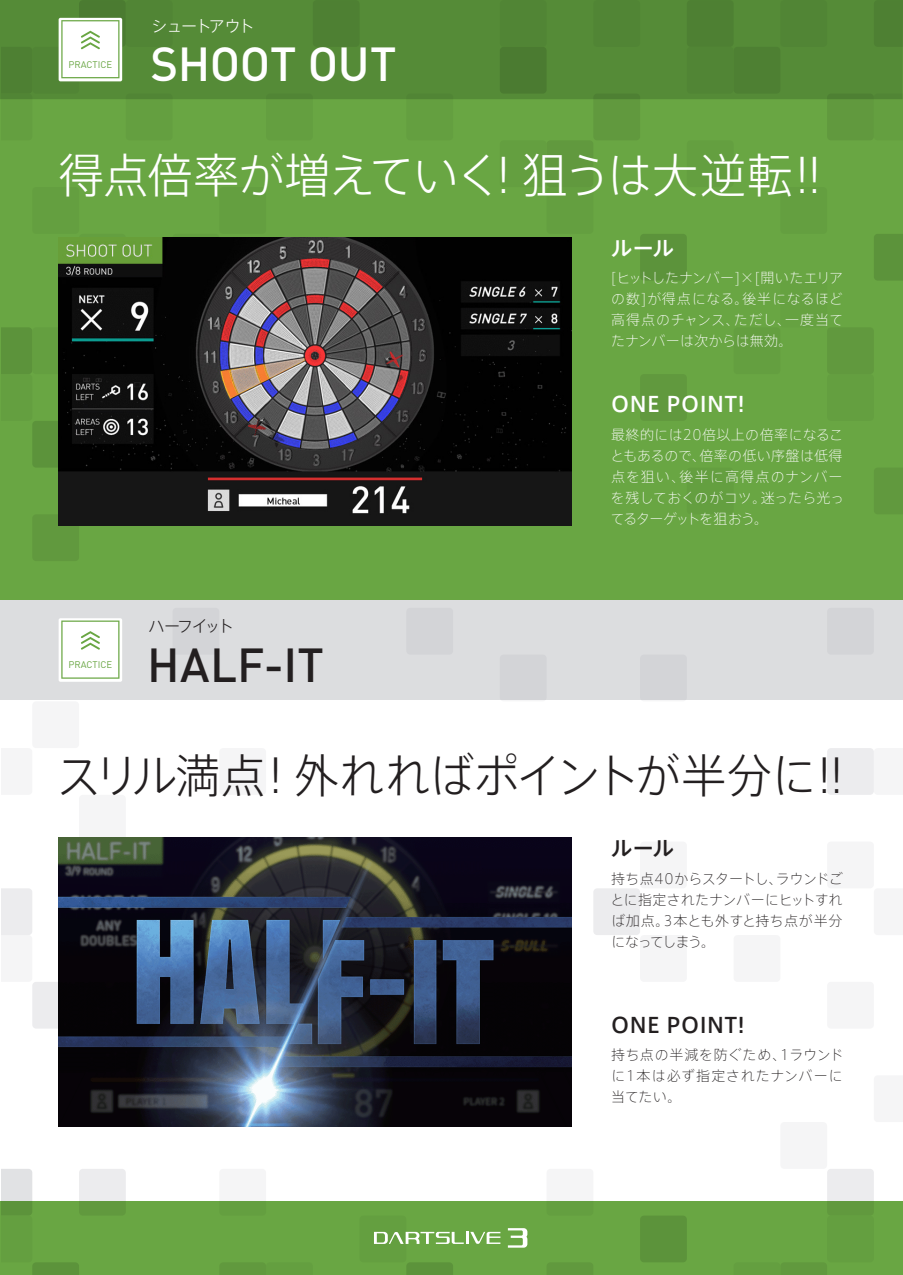
<style>
.page{position:relative;width:903px;height:1275px;background:#69a643}
.page>*{position:absolute;margin:0;border:0;box-sizing:border-box;transform-origin:0 0}
.t1{font:300 47.07px "Axis Pro N";letter-spacing:-.03em;color:#fff}
.t2{font:500 47.07px "DIN Pro";letter-spacing:-.005em;color:#fff}
.t3{font:500 47.07px "DIN Pro";letter-spacing:.005em;color:#231f20}
.t4{font:300 46.38px "Axis Pro N";letter-spacing:-.025em;color:#231f20}
.t5{font:500 21px "Axis Pro N";letter-spacing:.025em;color:#fff}
.t6{font:500 21px "Axis Pro N";letter-spacing:.025em;color:#231f20}
.t7{font:300 16.1px "Axis Pro N";letter-spacing:-.1em;color:#fff}
.t8{font:300 16.1px "Axis Pro N";letter-spacing:-.17em;color:#231f20}
.t9{font:200 14px/21px "Axis Pro N";letter-spacing:.02em;color:#fff;text-align:justify}
.t10{font:200 14px/21px "Axis Pro N";letter-spacing:.015em;color:#231f20;text-align:justify}
.t11{font:9.62px "DIN Pro";color:#69a643}
</style>
<div class="page">
<div style="left:0;top:0;width:903px;height:99px;background:#558b37"></div>
<div style="left:0;top:600px;width:903px;height:601px;background:#fff"></div>
<div style="left:0;top:600px;width:903px;height:100px;background:#dcdddf"></div>
<svg style="left:406px;top:94px;width:47px;height:46px"></svg>
<svg style="left:266px;top:94px;width:47px;height:46px"></svg>
<svg style="left:126px;top:94px;width:47px;height:46px"></svg>
<div style="left:546px;top:140px;width:47px;height:47px;background:#61993e;border-radius:4px"></div>
<div style="left:780px;top:187px;width:47px;height:47px;background:#649f40;border-radius:4px"></div>
<div style="left:219px;top:187px;width:47px;height:47px;background:#649f40;border-radius:4px"></div>
<div style="left:32px;top:187px;width:47px;height:47px;background:#649f40;border-radius:4px"></div>
<div style="left:173px;top:234px;width:46px;height:47px;background:#649f40;border-radius:4px"></div>
<div style="left:79px;top:234px;width:47px;height:47px;background:#649f40;border-radius:4px"></div>
<div style="left:780px;top:281px;width:47px;height:46px;background:#66a241;border-radius:4px"></div>
<div style="left:173px;top:608px;width:46px;height:47px;background:#d3d4d7;border-radius:4px"></div>
<div style="left:79px;top:795px;width:47px;height:47px;background:#f5f5f6;border-radius:4px"></div>
<div style="left:827px;top:842px;width:47px;height:46px;background:#f5f5f6;border-radius:4px"></div>
<svg style="left:79px;top:1169px;width:47px;height:46px;fill:#ececee"></svg>
<div style="left:313px;top:0;width:47px;height:47px;background:#4e8033;border-radius:4px"></div>
<div style="left:79px;top:0;width:47px;height:47px;background:linear-gradient(to right,#4a7a30,#4d7d33);border-radius:4px"></div>
<div style="left:500px;top:47px;width:46px;height:47px;background:#4b7b31;border-radius:4px"></div>
<svg style="left:874px;top:234px;width:29px;height:47px"></svg>
<div style="left:640px;top:234px;width:47px;height:47px;background:#5c933b;border-radius:4px"></div>
<div style="left:32px;top:421px;width:47px;height:47px;background:#5c933b;border-radius:4px"></div>
<div style="left:640px;top:1215px;width:47px;height:47px;background:#5c933b;border-radius:4px"></div>
<svg style="left:406px;top:1262px;width:47px;height:13px"></svg>
<svg style="left:874px;top:0;width:29px;height:47px"></svg>
<div style="left:687px;top:0;width:46px;height:47px;background:#4e8033;border-radius:4px"></div>
<div style="left:733px;top:47px;width:47px;height:47px;background:#4e8033;border-radius:4px"></div>
<svg style="left:827px;top:94px;width:47px;height:46px;fill:#61993e"></svg>
<svg style="left:593px;top:94px;width:47px;height:46px;fill:#61993e"></svg>
<div style="left:827px;top:327px;width:47px;height:47px;background:#61993e;border-radius:4px"></div>
<div style="left:640px;top:374px;width:47px;height:47px;background:#61993e;border-radius:4px"></div>
<svg style="left:874px;top:468px;width:29px;height:46px"></svg>
<div style="left:827px;top:748px;width:47px;height:47px;background:#ececee;border-radius:4px"></div>
<div style="left:593px;top:888px;width:47px;height:47px;background:#ececee;border-radius:4px"></div>
<svg style="left:1px;top:888px;width:31px;height:48px"></svg>
<div style="left:32px;top:982px;width:47px;height:47px;background:#ececee;border-radius:4px"></div>
<svg style="left:827px;top:1169px;width:47px;height:46px;fill:#ececee"></svg>
<svg style="left:547px;top:1263px;width:46px;height:12px"></svg>
<div style="left:32px;top:514px;width:47px;height:47px;background:#61993e;border-radius:4px"></div>
<div style="left:780px;top:0;width:47px;height:47px;background:#518535;border-radius:4px"></div>
<div style="left:593px;top:0;width:47px;height:47px;background:#518535;border-radius:4px"></div>
<div style="left:500px;top:0;width:46px;height:47px;background:#518535;border-radius:4px"></div>
<div style="left:126px;top:0;width:47px;height:47px;background:#518535;border-radius:4px"></div>
<div style="left:687px;top:47px;width:46px;height:47px;background:#518535;border-radius:4px"></div>
<div style="left:32px;top:47px;width:47px;height:47px;background:#518535;border-radius:4px"></div>
<svg style="left:874px;top:94px;width:29px;height:6px"></svg>
<div style="left:1px;top:47px;width:31px;height:53px;background:#4e8033"></div>
<div style="left:687px;top:140px;width:46px;height:47px;background:#649f40;border-radius:4px"></div>
<div style="left:500px;top:140px;width:46px;height:47px;background:#649f40;border-radius:4px"></div>
<div style="left:546px;top:187px;width:47px;height:47px;background:#649f40;border-radius:4px"></div>
<div style="left:733px;top:327px;width:47px;height:47px;background:#649f40;border-radius:4px"></div>
<div style="left:32px;top:327px;width:47px;height:47px;background:#649f40;border-radius:4px"></div>
<div style="left:827px;top:374px;width:47px;height:47px;background:#649f40;border-radius:4px"></div>
<svg style="left:1px;top:327px;width:31px;height:47px"></svg>
<div style="left:687px;top:468px;width:46px;height:46px;background:#649f40;border-radius:4px"></div>
<div style="left:827px;top:608px;width:47px;height:47px;background:#d3d4d7;border-radius:4px"></div>
<div style="left:640px;top:655px;width:47px;height:46px;background:#d3d4d7;border-radius:4px"></div>
<div style="left:500px;top:655px;width:46px;height:46px;background:#d3d4d7;border-radius:4px"></div>
<div style="left:32px;top:701px;width:47px;height:47px;background:#f5f5f6;border-radius:4px"></div>
<div style="left:640px;top:842px;width:47px;height:46px;background:#f5f5f6;border-radius:4px"></div>
<div style="left:733px;top:935px;width:47px;height:47px;background:#f5f5f6;border-radius:4px"></div>
<div style="left:640px;top:935px;width:47px;height:47px;background:#f5f5f6;border-radius:4px"></div>
<div style="left:827px;top:982px;width:47px;height:47px;background:#f5f5f6;border-radius:4px"></div>
<div style="left:780px;top:1122px;width:47px;height:47px;background:#f5f5f6;border-radius:4px"></div>
<div style="left:827px;top:1215px;width:47px;height:47px;background:#649f40;border-radius:4px"></div>
<div style="left:360px;top:1215px;width:46px;height:47px;background:#649f40;border-radius:4px"></div>
<svg style="left:1px;top:1169px;width:78px;height:106px"></svg>
<svg style="left:781px;top:1263px;width:46px;height:12px"></svg>
<svg style="left:220px;top:1263px;width:46px;height:12px"></svg>
<div style="left:406px;top:608px;width:47px;height:47px;background:#d3d4d7;border-radius:4px"></div>
<div style="left:219px;top:748px;width:47px;height:47px;background:#f5f5f6;border-radius:4px"></div>
<svg style="left:508px;top:1228px;width:19px;height:20px"></svg>
<svg style="left:374px;top:1232px;width:126px;height:12px"></svg>
<svg style="left:59px;top:618px;width:63px;height:64px"></svg>
<svg style="left:61px;top:620px;width:58px;height:59px"></svg>
<img style="left:59px;top:237px;width:512px;height:289px">
<img style="left:59px;top:838px;width:512px;height:288px">
<svg style="left:59px;top:18px;width:63px;height:63px"></svg>
<svg style="left:61px;top:20px;width:58px;height:58px"></svg>
<p class="t11" style="left:68px;top:57px;width:45px">PRACTICE</p>
<p class="t7" style="left:152px;top:18px;width:105px">シュートアウト</p>
<h1 class="t2" style="left:150px;top:28px;width:247px">SHOOT OUT</h1>
<h1 class="t1" style="left:59px;top:152px;width:764px">得点倍率が増えていく! 狙うは大逆転!!</h1>
<h3 class="t5" style="left:611px;top:238px;width:64px">ルール</h3>
<p class="t9" style="left:611px;top:267px;width:234px">[ヒットしたナンバー]×[開いたエリアの数]が得点になる。後半になるほど高得点のチャンス、ただし、一度当てたナンバーは次からは無効。</p>
<h3 class="t5" style="left:611px;top:394px;width:135px">ONE POINT!</h3>
<p class="t11" style="left:68px;top:657px;width:45px">PRACTICE</p>
<p class="t8" style="left:148px;top:618px;width:87px">ハーフイット</p>
<h1 class="t3" style="left:147px;top:629px;width:178px">HALF-IT</h1>
<p class="t9" style="left:610px;top:424px;width:235px;text-align:left">最終的には20倍以上の倍率になることもあるので、倍率の低い序盤は低得点を狙い、後半に高得点のナンバーを残しておくのがコツ。迷ったら光ってるターゲットを狙おう。</p>
<h2 class="t4" style="left:56px;top:752px;width:788px">スリル満点! 外れればポイントが半分に!!</h2>
<h3 class="t6" style="left:611px;top:838px;width:64px">ルール</h3>
<p class="t10" style="left:610px;top:868px;width:234px">持ち点40からスタートし、ラウンドごとに指定されたナンバーにヒットすれば加点。3本とも外すと持ち点が半分になってしまう。</p>
<h3 class="t6" style="left:611px;top:1014px;width:135px">ONE POINT!</h3>
<p class="t10" style="left:611px;top:1044px;width:234px">持ち点の半減を防ぐため、1ラウンドに1本は必ず指定されたナンバーに当てたい。</p>
</div>
